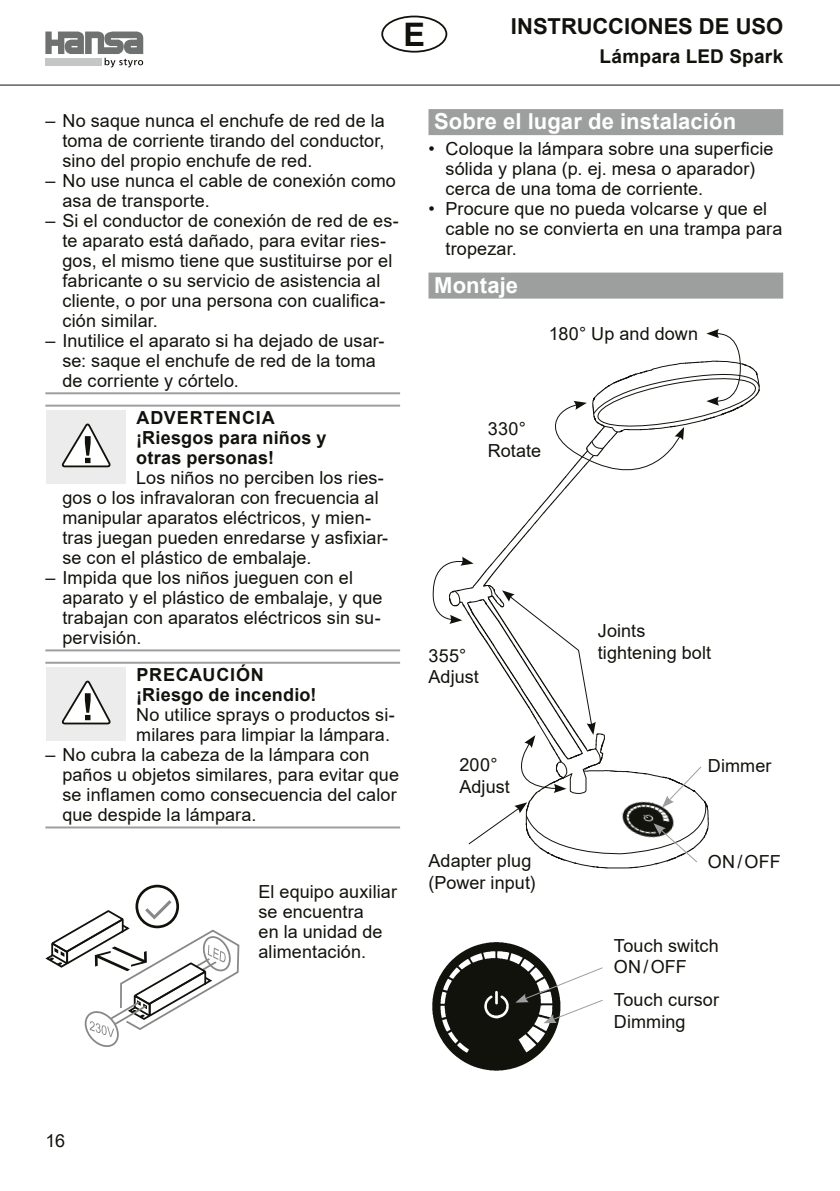
<style>
.page{position:relative;width:840px;height:1191px;background:#fff}
.page>*{position:absolute;margin:0;border:0;box-sizing:border-box;transform-origin:0 0}
.t1{font:700 32.4px "Arial";color:#12120d}
.D_01_Überschrift_1{font:700 22px "Arial";letter-spacing:.005em;color:#fff}
.t2{font:700 22px "Arial";color:#12120d}
.t3{font:700 19px "Arial";letter-spacing:.01em;color:#12120d}
.D_08_Handlung{font:18px/20px "Arial";letter-spacing:.005em;color:#12120d}
.D_12_Sicherheit_-_unten{font:18px/20px "Arial";letter-spacing:.005em;color:#12120d}
.D_10_Sicherheit_-_oben{font:700 18px/20px "Arial";letter-spacing:.015em;color:#12120d}
</style>
<div class="page">
<hr style="left:0;top:85px;width:839px;height:1px;background:#12120d">
<div style="left:381px;top:16px;width:66px;height:37px;border:2px solid #12120d;border-radius:50%"></div>
<svg style="left:45px;top:32px;width:98px;height:35px"></svg>
<hr style="left:45px;top:392px;width:355px;height:2px;background:#9d9e9e">
<hr style="left:45px;top:404px;width:355px;height:2px;background:#9d9e9e">
<hr style="left:45px;top:649px;width:355px;height:2px;background:#9d9e9e">
<hr style="left:45px;top:661px;width:355px;height:2px;background:#9d9e9e">
<hr style="left:45px;top:826px;width:355px;height:2px;background:#9d9e9e">
<div style="left:46px;top:410px;width:80px;height:74px;background:#ececec"></div>
<svg style="left:62px;top:423px;width:49px;height:45px"></svg>
<div style="left:46px;top:667px;width:80px;height:74px;background:#ececec"></div>
<svg style="left:62px;top:680px;width:49px;height:45px"></svg>
<div style="left:428px;top:109px;width:354px;height:26px;background:#9d9e9e"></div>
<div style="left:428px;top:272px;width:354px;height:26px;background:#9d9e9e"></div>
<div style="left:135px;top:884px;width:44px;height:44px;border:3px solid #12120d;border-radius:50%"></div>
<svg style="left:45px;top:897px;width:194px;height:150px"></svg>
<img style="left:432px;top:942px;width:127px;height:129px">
<svg style="left:515px;top:966px;width:88px;height:57px"></svg>
<svg style="left:555px;top:329px;width:204px;height:158px"></svg>
<svg style="left:432px;top:555px;width:277px;height:308px"></svg>
<h1 class="t1" style="left:403px;top:11px;width:23px">E</h1>
<p class="t2" style="left:510px;top:11px;width:274px">INSTRUCCIONES DE USO</p>
<p class="t3" style="left:599px;top:43px;width:185px">Lámpara LED Spark</p>
<p class="D_08_Handlung" style="left:62px;top:110px;width:324px;text-align:justify;text-indent:-17px">– No saque nunca el enchufe de red de la toma de corriente tirando del conductor, sino del propio enchufe de red.</p>
<p class="D_08_Handlung" style="left:62px;top:170px;width:335px;text-indent:-17px">– No use nunca el cable de conexión como asa de transporte.</p>
<p class="D_08_Handlung" style="left:62px;top:210px;width:338px;text-indent:-17px">– Si el conductor de conexión de red de es&shy;te aparato está dañado, para evitar ries&shy;gos, el mismo tiene que sustituirse por el fabricante o su servicio de asistencia al cliente, o por una persona con cualifica&shy;ción similar.</p>
<p class="D_12_Sicherheit_-_unten" style="left:62px;top:330px;width:323px;text-indent:-17px">– Inutilice el aparato si ha dejado de usar&shy;se: saque el enchufe de red de la toma de corriente y córtelo.</p>
<p class="D_10_Sicherheit_-_oben" style="left:136px;top:407px;width:192px">ADVERTENCIA ¡Riesgos para niños y otras personas!</p>
<p class="D_08_Handlung" style="left:62px;top:467px;width:327px;text-indent:74px">Los niños no perciben los ries&shy;gos o los infravaloran con frecuencia al manipular aparatos eléctricos, y mien&shy;tras juegan pueden enredarse y asfixiar&shy;se con el plástico de embalaje.</p>
<p class="D_12_Sicherheit_-_unten" style="left:62px;top:567px;width:321px;text-indent:-17px">– Impida que los niños jueguen con el aparato y el plástico de embalaje, y que trabajan con aparatos eléctricos sin su&shy;pervisión.</p>
<p class="D_10_Sicherheit_-_oben" style="left:136px;top:664px;width:182px">PRECAUCIÓN ¡Riesgo de incendio!</p>
<p class="D_08_Handlung" style="left:136px;top:704px;width:260px">No utilice sprays o productos si&shy;milares para limpiar la lámpara.</p>
<p class="D_12_Sicherheit_-_unten" style="left:62px;top:744px;width:338px;text-indent:-17px">– No cubra la cabeza de la lámpara con paños u objetos similares, para evitar que se inflamen como consecuencia del calor que despide la lámpara.</p>
<p class="D_08_Handlung" style="left:258px;top:881px;width:140px">El equipo auxiliar se encuentra<br>en la unidad de alimentación.</p>
<p class="D_01_Überschrift_1" style="left:434px;top:106px;width:303px">Sobre el lugar de instalación</p>
<p class="D_08_Handlung" style="left:445px;top:139px;width:329px;text-indent:-17px">• Coloque la lámpara sobre una superficie sólida y plana (p. ej. mesa o aparador) cerca de una toma de corriente.</p>
<p class="D_08_Handlung" style="left:445px;top:199px;width:338px;text-indent:-17px">• Procure que no pueda volcarse y que el cable no se convierta en una trampa para tropezar.</p>
<p class="D_01_Überschrift_1" style="left:434px;top:270px;width:85px">Montaje</p>
<p class="D_08_Handlung" style="left:548px;top:323px;width:151px">180° Up and down</p>
<p class="D_08_Handlung" style="left:487px;top:419px;width:40px">330°</p>
<p class="D_08_Handlung" style="left:487px;top:440px;width:55px">Rotate</p>
<p class="D_08_Handlung" style="left:428px;top:645px;width:39px">355°</p>
<p class="D_08_Handlung" style="left:428px;top:666px;width:52px">Adjust</p>
<p class="D_08_Handlung" style="left:459px;top:754px;width:40px">200°</p>
<p class="D_08_Handlung" style="left:459px;top:776px;width:52px">Adjust</p>
<p class="D_08_Handlung" style="left:428px;top:851px;width:104px">Adapter plug</p>
<p class="D_08_Handlung" style="left:428px;top:872px;width:108px">(Power input)</p>
<p class="D_08_Handlung" style="left:597px;top:620px;width:49px">Joints</p>
<p class="D_08_Handlung" style="left:597px;top:642px;width:115px">tightening bolt</p>
<p class="D_08_Handlung" style="left:707px;top:755px;width:65px">Dimmer</p>
<p class="D_08_Handlung" style="left:707px;top:852px;width:75px">ON/OFF</p>
<p class="D_08_Handlung" style="left:613px;top:935px;width:106px">Touch switch</p>
<p class="D_08_Handlung" style="left:613px;top:957px;width:75px">ON/OFF</p>
<p class="D_08_Handlung" style="left:613px;top:990px;width:107px">Touch cursor</p>
<p class="D_08_Handlung" style="left:613px;top:1011px;width:73px">Dimming</p>
<p class="D_08_Handlung" style="left:45px;top:1131px;width:21px">16</p>
</div>
